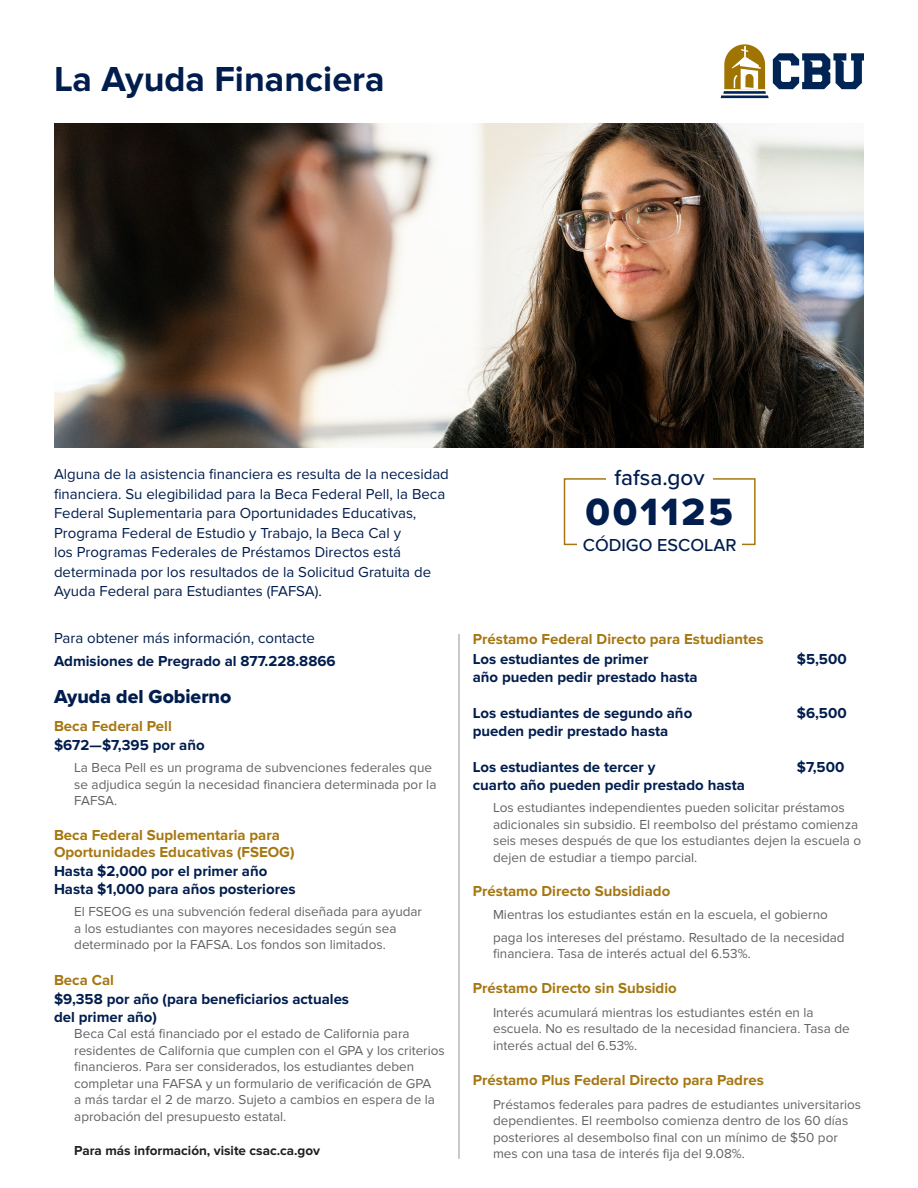
<style>
.page{position:relative;width:918px;height:1188px;background:#fff}
.page>*{position:absolute;margin:0;border:0;box-sizing:border-box;transform-origin:0 0}
.Paragraph_Style_3{font:39.45px "Proxima Nova Extrabld";letter-spacing:.075em;color:#001d4e}
.t1{font:700 36px "Proxima Nova";color:#001d4e}
.Paragraph_Style_3-2{font:500 22.5px "Proxima Nova";color:#001d4e}
.Paragraph_Style_1{font:19.5px "Proxima Nova Extrabld";color:#001d4e}
.Paragraph_Style_3-3{font:500 18px "Proxima Nova";color:#001d4e}
.Paragraph_Style_3-4{font:15px/19.5px "Proxima Nova";color:#001d4e}
.Paragraph_Style_2{font:700 15px/18px "Proxima Nova";color:#001d4e}
.Paragraph_Style_3-5{font:700 15px/16.5px "Proxima Nova";color:#a67711}
.Paragraph_Style_1-2{font:700 15px "Proxima Nova";color:#a67711}
.Paragraph_Style_3-6{font:700 15px "Proxima Nova";color:#001d4e}
.Paragraph_Style_3-7{font:13.5px/16.5px "Proxima Nova";color:#636366}
.Paragraph_Style_3-8{font:700 13.5px "Proxima Nova";color:#231f20}
</style>
<div class="page">
<div style="left:564px;top:478px;width:192px;height:67px;border:2px solid #a67711"></div>
<div style="left:607px;top:468px;width:106px;height:21px;background:#fff"></div>
<img style="left:54px;top:123px;width:810px;height:324px">
<hr style="left:459px;top:634px;width:1px;height:525px;background:#939598">
<div style="left:578px;top:536px;width:164px;height:15px;background:#fff"></div>
<svg style="left:721px;top:44px;width:143px;height:54px"></svg>
<p class="t1" style="left:54px;top:58px;width:332px">La Ayuda Financiera</p>
<p class="Paragraph_Style_3-4" style="left:54px;top:465px;width:396px">Alguna de la asistencia financiera es resulta de la necesidad financiera. Su elegibilidad para la Beca Federal Pell, la Beca Federal Suplementaria para Oportunidades Educativas, Programa Federal de Estudio y Trabajo, la Beca Cal y<br>los Programas Federales de Préstamos Directos está determinada por los resultados de la Solicitud Gratuita de Ayuda Federal para Estudiantes (FAFSA).</p>
<p class="Paragraph_Style_3-4" style="left:54px;top:628px;width:262px">Para obtener más información, contacte</p>
<p class="Paragraph_Style_3-6" style="left:54px;top:653px;width:283px">Admisiones de Pregrado al 877.228.8866</p>
<p class="Paragraph_Style_1" style="left:54px;top:682px;width:179px">Ayuda del Gobierno</p>
<p class="Paragraph_Style_1-2" style="left:54px;top:717px;width:119px">Beca Federal Pell</p>
<p class="Paragraph_Style_2" style="left:54px;top:736px;width:152px">$672—$7,395 por año</p>
<p class="Paragraph_Style_3-7" style="left:74px;top:760px;width:364px">La Beca Pell es un programa de subvenciones federales que se adjudica según la necesidad financiera determinada por la<br>FAFSA.</p>
<p class="Paragraph_Style_3-5" style="left:54px;top:828px;width:242px">Beca Federal Suplementaria para<br>Oportunidades Educativas (FSEOG)</p>
<p class="Paragraph_Style_2" style="left:54px;top:863px;width:215px">Hasta $2,000 por el primer año</p>
<p class="Paragraph_Style_2" style="left:54px;top:881px;width:243px">Hasta $1,000 para años posteriores</p>
<p class="Paragraph_Style_3-7" style="left:74px;top:904px;width:349px">El FSEOG es una subvención federal diseñada para ayudar a los estudiantes con mayores necesidades según sea determinado por la FAFSA. Los fondos son limitados.</p>
<p class="Paragraph_Style_3-5" style="left:54px;top:972px;width:61px">Beca Cal</p>
<p class="Paragraph_Style_2" style="left:54px;top:990px;width:297px">$9,358 por año (para beneficiarios actuales del primer año)</p>
<p class="Paragraph_Style_3-7" style="left:74px;top:1026px;width:372px">Beca Cal está financiado por el estado de California para residentes de California que cumplen con el GPA y los criterios financieros. Para ser considerados, los estudiantes deben completar una FAFSA y un formulario de verificación de GPA<br>a más tardar el 2 de marzo. Sujeto a cambios en espera de la aprobación del presupuesto estatal.</p>
<p class="Paragraph_Style_3-8" style="left:74px;top:1142px;width:247px">Para más información, visite csac.ca.gov</p>
<p class="Paragraph_Style_3-2" style="left:615px;top:465px;width:92px">fafsa.gov</p>
<p class="Paragraph_Style_3" style="left:585px;top:482px;width:149px">001125</p>
<p class="Paragraph_Style_3-3" style="left:583px;top:534px;width:155px">CÓDIGO ESCOLAR</p>
<p class="Paragraph_Style_1-2" style="left:473px;top:631px;width:292px">Préstamo Federal Directo para Estudiantes</p>
<p class="Paragraph_Style_2" style="left:473px;top:650px;width:177px">Los estudiantes de primer</p>
<p class="Paragraph_Style_2" style="left:797px;top:650px;width:51px">$5,500</p>
<p class="Paragraph_Style_2" style="left:473px;top:668px;width:226px">año pueden pedir prestado hasta</p>
<p class="Paragraph_Style_2" style="left:473px;top:704px;width:221px">Los estudiantes de segundo año</p>
<p class="Paragraph_Style_2" style="left:797px;top:704px;width:51px">$6,500</p>
<p class="Paragraph_Style_2" style="left:473px;top:722px;width:197px">pueden pedir prestado hasta</p>
<p class="Paragraph_Style_2" style="left:473px;top:758px;width:184px">Los estudiantes de tercer y</p>
<p class="Paragraph_Style_2" style="left:797px;top:758px;width:49px">$7,500</p>
<p class="Paragraph_Style_2" style="left:473px;top:776px;width:274px">cuarto año pueden pedir prestado hasta</p>
<p class="Paragraph_Style_3-7" style="left:493px;top:800px;width:370px">Los estudiantes independientes pueden solicitar préstamos adicionales sin subsidio. El reembolso del préstamo comienza seis meses después de que los estudiantes dejen la escuela o dejen de estudiar a tiempo parcial.</p>
<p class="Paragraph_Style_3-5" style="left:473px;top:883px;width:199px">Préstamo Directo Subsidiado</p>
<p class="Paragraph_Style_3-7" style="left:493px;top:904px;width:353px;line-height:22.5px">Mientras los estudiantes están en la escuela, el gobierno paga los intereses del préstamo. Resultado de la necesidad</p>
<p class="Paragraph_Style_3-7" style="left:493px;top:946px;width:259px">financiera. Tasa de interés actual del 6.53%.</p>
<p class="Paragraph_Style_3-5" style="left:473px;top:981px;width:206px">Préstamo Directo sin Subsidio</p>
<p class="Paragraph_Style_3-7" style="left:493px;top:1005px;width:358px">Interés acumulará mientras los estudiantes estén en la escuela. No es resultado de la necesidad financiera. Tasa de interés actual del 6.53%.</p>
<p class="Paragraph_Style_3-5" style="left:473px;top:1073px;width:293px">Préstamo Plus Federal Directo para Padres</p>
<p class="Paragraph_Style_3-7" style="left:493px;top:1096px;width:370px">Préstamos federales para padres de estudiantes universitarios dependientes. El reembolso comienza dentro de los 60 días posteriores al desembolso final con un mínimo de $50 por mes con una tasa de interés fija del 9.08%.</p>
</div>
